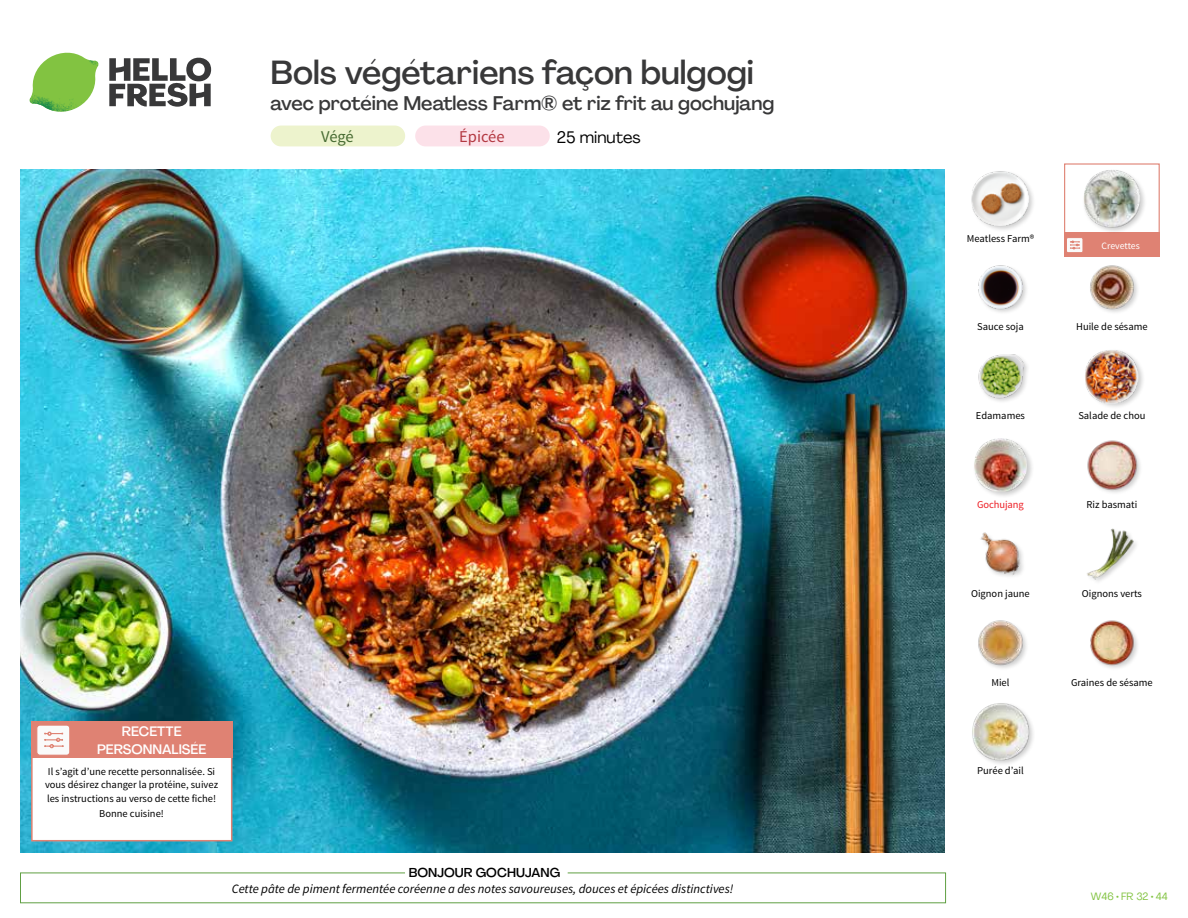
<style>
.page{position:relative;width:1188px;height:918px;background:#fff}
.page>*{position:absolute;margin:0;border:0;box-sizing:border-box;transform-origin:0 0}
.t1{font:500 33px "Agrandir";color:#383839}
.t2{font:500 19.5px "Agrandir";color:#383839}
.t3{font:16.5px "Agrandir";color:#000}
.t4{font:16.5px "Source Sans Pro";color:#b33841}
.t5{font:16.5px "Source Sans Pro";color:#476b32}
.t6{font:500 13.5px/17.2px "Agrandir";color:#fff;text-align:center}
.t7{font:italic 12.75px "Source Sans Pro";color:#000}
.t8{font:500 12.75px "Agrandir";color:#000}
.t9{font:10.5px/13.5px "Source Sans Pro";color:#000}
.t10{font:10.5px "Agrandir";color:#82c341}
.t11{font:10.5px "Source Sans Pro";letter-spacing:-.01em;color:#ed1d24}
.t12{font:9.75px "Source Sans Pro";color:#fff}
</style>
<div class="page">
<div style="left:1064px;top:163px;width:96px;height:73px;border:1px solid #df8273"></div>
<div style="left:1064px;top:232px;width:96px;height:25px;background:#df8273"></div>
<div style="left:1066px;top:238px;width:17px;height:15px;background:#fafafa;border-radius:2px"></div>
<div style="left:1066px;top:237px;width:17px;height:16px;border:1px solid #df8273;border-radius:2px"></div>
<svg style="left:1070px;top:241px;width:10px;height:8px"></svg>
<div style="left:971px;top:702px;width:64px;height:64px;background:#000;opacity:.2"></div>
<img style="left:972px;top:703px;width:57px;height:57px">
<div style="left:271px;top:126px;width:134px;height:20px;background:#edf3cd;border-radius:10px"></div>
<div style="left:415px;top:126px;width:135px;height:20px;background:#fce1e9;border-radius:10px"></div>
<svg style="left:109px;top:57px;width:102px;height:50px"></svg>
<svg style="left:34px;top:53px;width:62px;height:40px"></svg>
<img style="left:67px;top:53px;width:32px;height:26px">
<img style="left:33px;top:75px;width:59px;height:11px">
<img style="left:29px;top:79px;width:61px;height:33px">
<img style="left:65px;top:86px;width:27px;height:25px">
<div style="left:20px;top:873px;width:926px;height:30px;border:1px solid #609f43"></div>
<div style="left:405px;top:865px;width:163px;height:15px;background:#fff"></div>
<img style="left:21px;top:170px;width:924px;height:682px">
<img style="left:1090px;top:620px;width:48px;height:48px">
<img style="left:978px;top:620px;width:49px;height:49px">
<img style="left:1087px;top:528px;width:49px;height:54px">
<img style="left:980px;top:532px;width:43px;height:44px">
<img style="left:1087px;top:440px;width:53px;height:53px">
<div style="left:973px;top:437px;width:61px;height:62px;background:#000;opacity:.2"></div>
<img style="left:974px;top:439px;width:53px;height:52px">
<div style="left:1084px;top:348px;width:62px;height:62px;background:#000;opacity:.2"></div>
<img style="left:1085px;top:349px;width:54px;height:54px">
<img style="left:978px;top:354px;width:50px;height:48px">
<img style="left:1090px;top:265px;width:48px;height:48px">
<img style="left:978px;top:265px;width:49px;height:48px">
<div style="left:1082px;top:169px;width:65px;height:65px;background:#000;opacity:.2"></div>
<img style="left:1083px;top:170px;width:58px;height:57px">
<div style="left:970px;top:170px;width:65px;height:62px;background:#000;opacity:.2"></div>
<img style="left:972px;top:170px;width:57px;height:57px">
<div style="left:31px;top:733px;width:201px;height:108px;background:#fff;border:2px solid #df8273"></div>
<div style="left:31px;top:722px;width:202px;height:36px;background:#df8273"></div>
<div style="left:37px;top:725px;width:33px;height:30px;background:#fafafa;border-radius:3px"></div>
<div style="left:36px;top:725px;width:34px;height:31px;border:1px solid #df8273;border-radius:3px"></div>
<svg style="left:45px;top:732px;width:18px;height:16px"></svg>
<h1 class="t1" style="left:271px;top:52px;width:485px">Bols végétariens façon bulgogi</h1>
<h2 class="t2" style="left:271px;top:91px;width:505px">avec protéine Meatless Farm® et riz frit au gochujang</h2>
<h3 class="t5" style="left:321px;top:126px;width:34px">Végé</h3>
<h3 class="t4" style="left:459px;top:126px;width:47px">Épicée</h3>
<h3 class="t3" style="left:557px;top:127px;width:86px">25 minutes</h3>
<p class="t6" style="left:97px;top:723px;width:111px">RECETTE<br>PERSONNALISÉE</p>
<p class="t9" style="left:45px;top:765px;width:175px">Il s’agit d’une recette personnalisée. Si vous désirez changer la protéine, suivez les instructions au verso de cette fiche!</p>
<p class="t9" style="left:99px;top:807px;width:66px">Bonne cuisine!</p>
<p class="t8" style="left:409px;top:864px;width:153px">BONJOUR GOCHUJANG</p>
<p class="t7" style="left:232px;top:881px;width:503px">Cette pâte de piment fermentée coréenne a des notes savoureuses, douces et épicées distinctives!</p>
<p class="t9" style="left:967px;top:232px;width:69px">Meatless Farm®</p>
<p class="t12" style="left:1102px;top:239px;width:40px">Crevettes</p>
<p class="t9" style="left:977px;top:320px;width:48px">Sauce soja</p>
<p class="t9" style="left:1076px;top:320px;width:73px">Huile de sésame</p>
<p class="t9" style="left:976px;top:409px;width:51px">Edamames</p>
<p class="t9" style="left:1078px;top:409px;width:69px">Salade de chou</p>
<p class="t11" style="left:977px;top:498px;width:48px">Gochujang</p>
<p class="t9" style="left:1086px;top:498px;width:52px">Riz basmati</p>
<p class="t9" style="left:971px;top:587px;width:60px">Oignon jaune</p>
<p class="t9" style="left:1082px;top:587px;width:62px">Oignons verts</p>
<p class="t9" style="left:991px;top:675px;width:20px">Miel</p>
<p class="t9" style="left:1071px;top:675px;width:83px">Graines de sésame</p>
<p class="t9" style="left:977px;top:764px;width:48px">Purée d’ail</p>
<p class="t10" style="left:1091px;top:890px;width:79px">W46 • FR 32 • 44</p>
</div>
